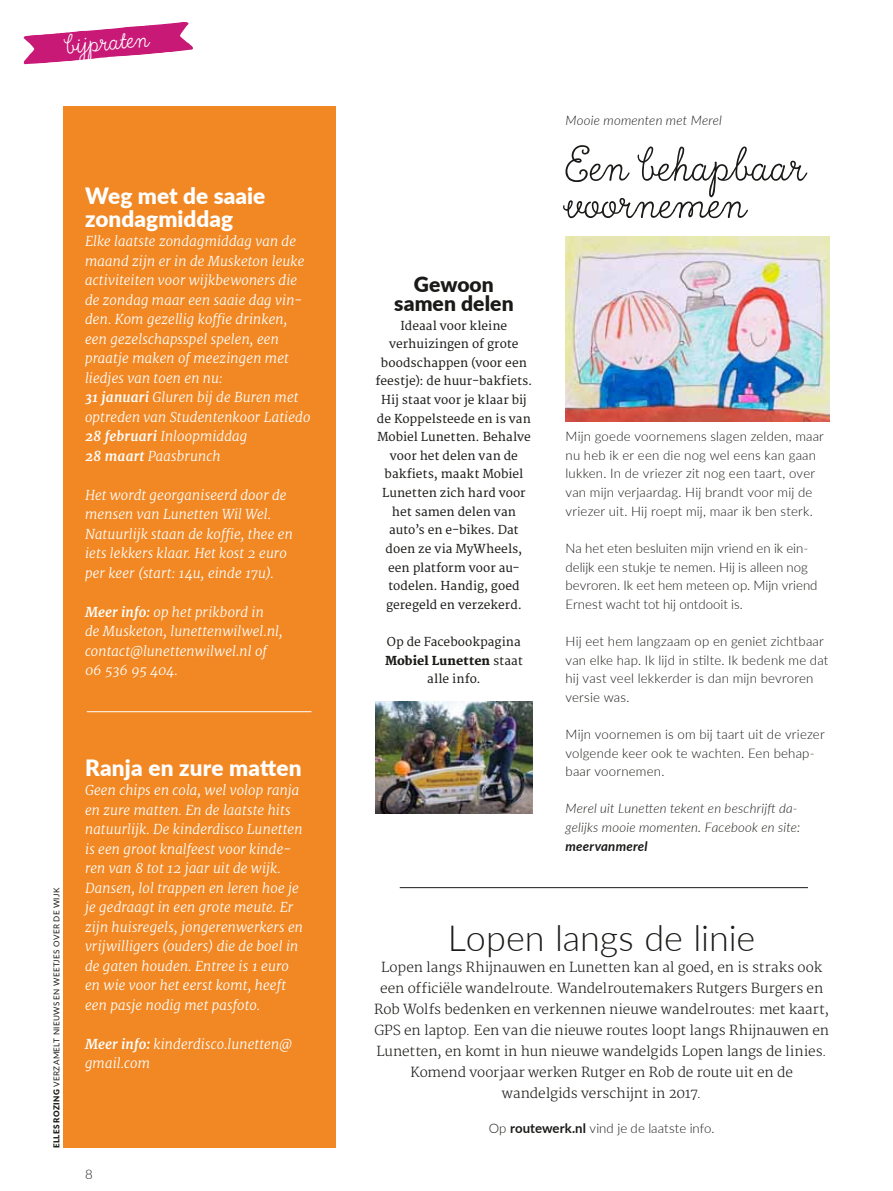
<style>
.page{position:relative;width:893px;height:1191px;background:#fff}
.page>*{position:absolute;margin:0;border:0;box-sizing:border-box;transform-origin:0 0}
.t1{font:57px "True North Script";color:#1a1a18}
.t2{font:300 36px "Lato";color:#1a1a18}
.t3{font:33px "True North Script";color:#fff}
.t4{font:900 22.5px/22.5px "Lato";letter-spacing:.005em;color:#fff}
.t5{font:900 21px/18.6px "Lato";color:#1a1a18;text-align:center}
.t6{font:italic 300 13.5px/19.5px "Merriweather";letter-spacing:.005em;color:#fff}
.t7{font:300 13.5px/21px "Merriweather";letter-spacing:-.005em;color:#1a1a18;text-align:center}
.t8{font:300 13.2px/18.6px "Lato";letter-spacing:.01em;color:#1a1a18}
.t9{font:italic 300 13.2px/18.6px "Lato";letter-spacing:.015em;color:#1a1a18}
.t10{font:italic 700 13.2px "Lato";letter-spacing:.015em;color:#1a1a18}
.t11{font:12px/18.6px "Merriweather";color:#1a1a18;text-align:center}
.t12{font:8.1px "Lato";letter-spacing:.045em;color:#1a1a18}
.s1{font-weight:700}
.s2{font-weight:900}
.s3{font-weight:800}
</style>
<div class="page">
<div style="left:64px;top:106px;width:272px;height:1042px;background:#f18824"></div>
<img style="left:565px;top:236px;width:264px;height:185px">
<img style="left:375px;top:701px;width:158px;height:112px">
<svg style="left:23px;top:22px;width:170px;height:42px"></svg>
<hr style="left:400px;top:887px;width:408px;height:1px;background:#1a1a18">
<hr style="left:87px;top:711px;width:224px;height:1px;background:#fff">
<h3 class="t3" style="left:64px;top:27px;width:85px;rotate:-5deg">bijpraten</h3>
<h3 class="t4" style="left:85px;top:184px;width:182px">Weg met de saaie zondagmiddag</h3>
<p class="t6" style="left:85px;top:232px;width:227px">Elke laatste zondagmiddag van de maand zijn er in de Musketon leuke activiteiten voor wijkbewoners die de zondag maar een saaie dag vin&shy;den. Kom gezellig koffie drinken, een gezelschapsspel spelen, een praatje maken of meezingen met liedjes van toen en nu:<br><span class="s1">31 januari</span> Gluren bij de Buren met optreden van Studentenkoor Latiedo<br><span class="s1">28 februari</span> Inloopmiddag<br><span class="s1">28 maart</span> Paasbrunch</p>
<p class="t6" style="left:85px;top:485px;width:209px">Het wordt georganiseerd door de mensen van Lunetten Wil Wel.<br>Natuurlijk staan de koffie, thee en iets lekkers klaar. Het kost 2 euro per keer (start: 14u, einde 17u).</p>
<p class="t6" style="left:85px;top:602px;width:199px"><span class="s1">Meer info:</span> op het prikbord in<br>de Musketon, lunettenwilwel.nl, contact@lunettenwilwel.nl of<br>06 536 95 404.</p>
<p class="t12" style="left:51px;top:1148px;width:261px;rotate:-90deg"><span class="s2">Elles Rozing</span> verzamelt nieuws en weetjes over de wijk</p>
<h3 class="t4" style="left:85px;top:755px;width:218px">Ranja en zure matten</h3>
<p class="t6" style="left:85px;top:781px;width:220px">Geen chips en cola, wel volop ranja en zure matten. En de laatste hits natuurlijk. De kinderdisco Lunetten is een groot knalfeest voor kinde&shy;ren van 8 tot 12 jaar uit de wijk.<br>Dansen, lol trappen en leren hoe je je gedraagt in een grote meute. Er zijn huisregels, jongerenwerkers en vrijwilligers (ouders) die de boel in de gaten houden. Entree is 1 euro en wie voor het eerst komt, heeft een pasje nodig met pasfoto.</p>
<p class="t6" style="left:85px;top:1034px;width:209px"><span class="s1">Meer info</span><span class="s3">:</span> kinderdisco.lunetten@ gmail.com</p>
<p class="t8" style="left:85px;top:1164px;width:9px">8</p>
<h3 class="t5" style="left:394px;top:274px;width:121px">Gewoon samen delen</h3>
<p class="t11" style="left:376px;top:316px;width:158px">Ideaal voor kleine verhuizingen of grote boodschappen (voor een feestje): de huur-bakfiets.<br>Hij staat voor je klaar bij de Koppelsteede en is van<br>Mobiel Lunetten. Behalve voor het delen van de bakfiets, maakt Mobiel<br>Lunetten zich hard voor het samen delen van auto’s en e-bikes. Dat doen ze via MyWheels, een platform voor au&shy;todelen. Handig, goed geregeld en verzekerd.</p>
<p class="t11" style="left:385px;top:633px;width:139px">Op de Facebookpagina<br><span class="s3">Mobiel Lunetten</span> staat alle info.</p>
<p class="t9" style="left:566px;top:110px;width:158px">Mooie momenten met Merel</p>
<h1 class="t1" style="left:566px;top:134px;width:242px">Een behapbaar</h1>
<h1 class="t1" style="left:566px;top:171px;width:182px">voornemen</h1>
<p class="t8" style="left:566px;top:427px;width:260px">Mijn goede voornemens slagen zelden, maar nu heb ik er een die nog wel eens kan gaan lukken. In de vriezer zit nog een taart, over van mijn verjaardag. Hij brandt voor mij de vriezer uit. Hij roept mij, maar ik ben sterk.</p>
<p class="t8" style="left:566px;top:538px;width:253px">Na het eten besluiten mijn vriend en ik ein&shy;delijk een stukje te nemen. Hij is alleen nog bevroren. Ik eet hem meteen op. Mijn vriend Ernest wacht tot hij ontdooit is.</p>
<p class="t8" style="left:566px;top:631px;width:264px">Hij eet hem langzaam op en geniet zichtbaar van elke hap. Ik lijd in stilte. Ik bedenk me dat hij vast veel lekkerder is dan mijn bevroren versie was.</p>
<p class="t8" style="left:566px;top:724px;width:261px">Mijn voornemen is om bij taart uit de vriezer volgende keer ook te wachten. Een behap&shy;baar voornemen.</p>
<p class="t9" style="left:566px;top:799px;width:236px">Merel uit Lunetten tekent en beschrijft da&shy;gelijks mooie momenten. Facebook en site:</p>
<p class="t10" style="left:566px;top:836px;width:84px">meervanmerel</p>
<h2 class="t2" style="left:448px;top:913px;width:309px">Lopen langs de linie</h2>
<p class="t7" style="left:374px;top:957px;width:457px">Lopen langs Rhijnauwen en Lunetten kan al goed, en is straks ook een officiële wandelroute. Wandelroutemakers Rutgers Burgers en Rob Wolfs bedenken en verkennen nieuwe wandelroutes: met kaart, GPS en laptop. Een van die nieuwe routes loopt langs Rhijnauwen en Lunetten, en komt in hun nieuwe wandelgids Lopen langs de linies.<br>Komend voorjaar werken Rutger en Rob de route uit en de wandelgids verschijnt in 2017.</p>
<p class="t8" style="left:489px;top:1118px;width:227px">Op <span class="s1">routewerk.nl</span> vind je de laatste info.</p>
</div>
